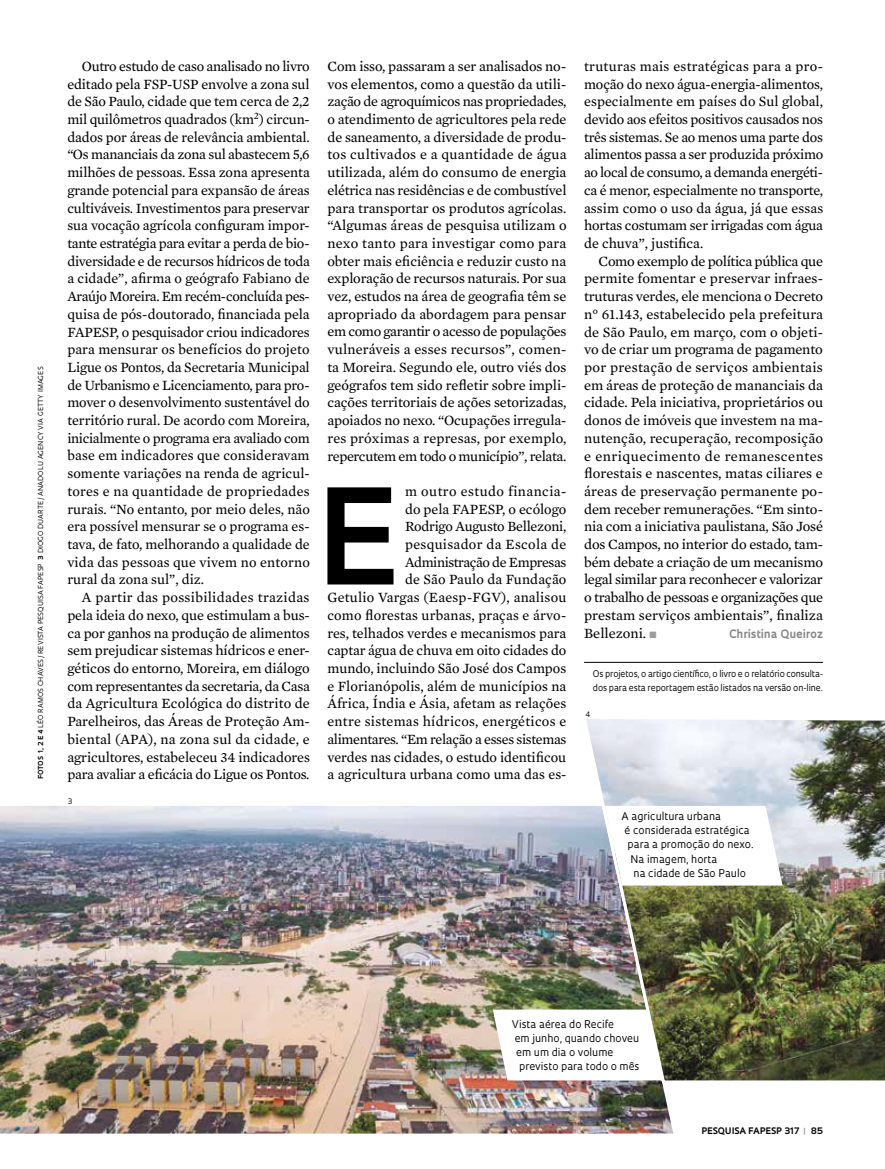
<style>
.page{position:relative;width:885px;height:1169px;background:#fff}
.page>*{position:absolute;margin:0;border:0;box-sizing:border-box;transform-origin:0 0}
.t1{font:800 137.1px "Avenir";color:#000}
.t2{font:14.4px/17.7px "Mercury Text G2";color:#000;text-align:justify}
.t3{font:700 11.25px "Oculum";letter-spacing:.01em;color:#878787}
.t4{font:10.35px "Oculum";color:#000}
.t5{font:9px/13.2px "Oculum";letter-spacing:-.015em;color:#000}
.t6{font:700 8.7px "Oculum";letter-spacing:.015em;color:#000}
.t7{font:7.35px "Oculum";color:#000}
.t8{font:6.75px "Oculum";letter-spacing:.02em;color:#000}
.s1{font-weight:700}
.s2{color:#9d9d9c}
</style>
<div class="page">
<img style="left:0;top:806px;width:673px;height:327px">
<hr style="left:584px;top:662px;width:239px;height:1px;background:#000">
<img style="left:581px;top:719px;width:304px;height:365px">
<svg style="left:493px;top:1009px;width:171px;height:71px"></svg>
<svg style="left:605px;top:806px;width:178px;height:79px"></svg>
<p class="t8" style="left:36px;top:779px;width:414px;rotate:-90deg"><span class="s1">FOTOS 1, 2 E 4</span> LÉO RAMOS CHAVES /REVISTA PESQUISA FAPESP <span class="s1">3</span> DIOGO DUARTE/ ANADOLU AGENCY VIA GETTY IMAGES</p>
<p class="t2" style="left:67px;top:56px;width:244px;text-indent:14px">Outro estudo de caso analisado no livro editado pela FSP-USP envolve a zona sul de São Paulo, cidade que tem cerca de 2,2 mil quilômetros quadrados (km<sup>2</sup>) circun&shy;dados por áreas de relevância ambiental. “Os mananciais da zona sul abastecem 5,6 milhões de pessoas. Essa zona apresenta grande potencial para expansão de áreas cultiváveis. Investimentos para preservar sua vocação agrícola configuram impor&shy;tante estratégia para evitar a perda de bio&shy;diversidade e de recursos hídricos de toda a cidade”, afirma o geógrafo Fabiano de Araújo Moreira. Em recém-concluída pes&shy;quisa de pós-doutorado, financiada pela FAPESP, o pesquisador criou indicadores para mensurar os benefícios do projeto Ligue os Pontos, da Secretaria Municipal de Urbanismo e Licenciamento, para pro&shy;mover o desenvolvimento sustentável do território rural. De acordo com Moreira, inicialmente o programa era avaliado com base em indicadores que consideravam somente variações na renda de agricul&shy;tores e na quantidade de propriedades rurais. “No entanto, por meio deles, não era possível mensurar se o programa es&shy;tava, de fato, melhorando a qualidade de vida das pessoas que vivem no entorno rural da zona sul”, diz.</p>
<p class="t2" style="left:67px;top:588px;width:244px;text-indent:14px">A partir das possibilidades trazidas pela ideia do nexo, que estimulam a bus&shy;ca por ganhos na produção de alimentos sem prejudicar sistemas hídricos e ener&shy;géticos do entorno, Moreira, em diálogo com representantes da secretaria, da Casa da Agricultura Ecológica do distrito de Parelheiros, das Áreas de Proteção Am&shy;biental (APA), na zona sul da cidade, e agricultores, estabeleceu 34 indicadores para avaliar a eficácia do Ligue os Pontos.</p>
<p class="t7" style="left:68px;top:796px;width:6px">3</p>
<p class="t2" style="left:327px;top:56px;width:241px">Com isso, passaram a ser analisados no&shy;vos elementos, como a questão da utili&shy;zação de agroquímicos nas propriedades, o atendimento de agricultores pela rede de saneamento, a diversidade de produ&shy;tos cultivados e a quantidade de água utilizada, além do consumo de energia elétrica nas residências e de combustível para transportar os produtos agrícolas. “Algumas áreas de pesquisa utilizam o nexo tanto para investigar como para obter mais eficiência e reduzir custo na exploração de recursos naturais. Por sua vez, estudos na área de geografia têm se apropriado da abordagem para pensar em como garantir o acesso de populações vulneráveis a esses recursos”, comen&shy;ta Moreira. Segundo ele, outro viés dos geógrafos tem sido refletir sobre impli&shy;cações territoriais de ações setorizadas, apoiados no nexo. “Ocupações irregula&shy;res próximas a represas, por exemplo, repercutem em todo o município”, relata.</p>
<h1 class="t1" style="left:317px;top:456px;width:84px">E</h1>
<p class="t2" style="left:327px;top:481px;width:241px;text-align:right">m outro estudo financia-<br>do pela FAPESP, o ecólogo<br>Rodrigo Augusto Bellezoni, pesquisador da Escola de Administração de Empresas<br>de São Paulo da Fundação<br>Getulio Vargas (Eaesp-FGV), analisou como florestas urbanas, praças e árvo&shy;res, telhados verdes e mecanismos para captar água de chuva em oito cidades do mundo, incluindo São José dos Campos e Florianópolis, além de municípios na África, Índia e Ásia, afetam as relações entre sistemas hídricos, energéticos e alimentares. “Em relação a esses sistemas verdes nas cidades, o estudo identificou a agricultura urbana como uma das es-</p>
<p class="t2" style="left:584px;top:56px;width:241px">truturas mais estratégicas para a pro&shy;moção do nexo água-energia-alimentos, especialmente em países do Sul global, devido aos efeitos positivos causados nos três sistemas. Se ao menos uma parte dos alimentos passa a ser produzida próximo ao local de consumo, a demanda energéti&shy;ca é menor, especialmente no transporte, assim como o uso da água, já que essas hortas costumam ser irrigadas com água de chuva”, justifica.</p>
<p class="t2" style="left:584px;top:251px;width:241px;text-indent:14px">Como exemplo de política pública que permite fomentar e preservar infraes&shy;truturas verdes, ele menciona o Decreto n° 61.143, estabelecido pela prefeitura de São Paulo, em março, com o objeti&shy;vo de criar um programa de pagamento por prestação de serviços ambientais em áreas de proteção de mananciais da cidade. Pela iniciativa, proprietários ou donos de imóveis que investem na ma&shy;nutenção, recuperação, recomposição e enriquecimento de remanescentes florestais e nascentes, matas ciliares e áreas de preservação permanente po&shy;dem receber remunerações. “Em sinto&shy;nia com a iniciativa paulistana, São José dos Campos, no interior do estado, tam&shy;bém debate a criação de um mecanismo legal similar para reconhecer e valorizar o trabalho de pessoas e organizações que prestam serviços ambientais”, finaliza Bellezoni. <span class="s2">■</span></p>
<p class="t3" style="left:729px;top:626px;width:95px">Christina Queiroz</p>
<p class="t5" style="left:593px;top:667px;width:232px">Os projetos, o artigo científico, o livro e o relatório consulta&shy;dos para esta reportagem estão listados na versão on-line.</p>
<p class="t7" style="left:585px;top:710px;width:6px">4</p>
<p class="t4" style="left:622px;top:809px;width:101px">A agricultura urbana</p>
<p class="t4" style="left:625px;top:823px;width:127px">é considerada estratégica</p>
<p class="t4" style="left:628px;top:838px;width:128px">para a promoção do nexo.</p>
<p class="t4" style="left:631px;top:852px;width:88px">Na imagem, horta</p>
<p class="t4" style="left:634px;top:866px;width:114px">na cidade de São Paulo</p>
<p class="t4" style="left:512px;top:1017px;width:104px">Vista aérea do Recife</p>
<p class="t4" style="left:515px;top:1031px;width:126px">em junho, quando choveu</p>
<p class="t4" style="left:516px;top:1045px;width:99px">em um dia o volume</p>
<p class="t4" style="left:519px;top:1059px;width:122px">previsto para todo o mês</p>
<p class="t6" style="left:701px;top:1124px;width:123px">PESQUISA FAPESP 317 <span class="s2">|</span> 85</p>
</div>
